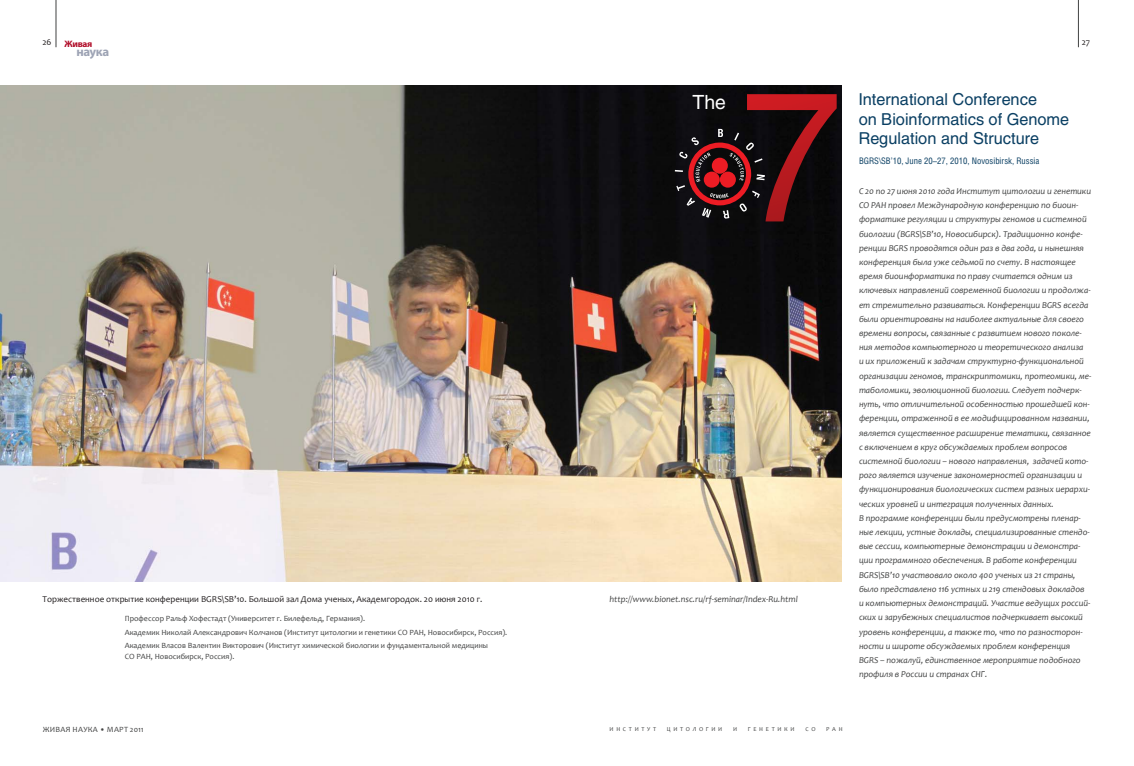
<style>
.page{position:relative;width:1134px;height:766px;background:#fff}
.page>*{position:absolute;margin:0;border:0;box-sizing:border-box;transform-origin:0 0}
.t1{font:19.4px "Helios";color:#fff}
.t2{font:16.3px/19.5px "Helios";color:#0a3f63}
.t3{font:700 12.8px "Myriad Pro";letter-spacing:-.03em;color:#9ea4b5}
.t4{font:700 9.3px "Myriad Pro";letter-spacing:-.03em;color:#b00c28}
.t5{font:italic 9px/14.2px "Candara";color:#414242}
.t6{font:9px "Candara";color:#231f20}
.t7{font:9px "Helios Cond";color:#0a3f63}
.t8{font:8px/13.4px "Candara";color:#414242}
.t9{font:8px "Candara";letter-spacing:.04em;color:#414242}
.t10{font:6px "Candara";letter-spacing:.45em;color:#414242}
</style>
<div class="page">
<hr style="left:56px;top:0;width:1px;height:47px;background:#414242">
<hr style="left:1078px;top:0;width:1px;height:47px;background:#414242">
<img style="left:0;top:85px;width:842px;height:496px">
<svg style="left:675px;top:94px;width:162px;height:127px;background:#3e1317"></svg>
<p class="t6" style="left:42px;top:38px;width:11px">26</p>
<p class="t4" style="left:64px;top:41px;width:29px">Живая</p>
<h3 class="t3" style="left:76px;top:47px;width:34px">наука</h3>
<p class="t6" style="left:43px;top:595px;width:441px">Торжественное открытие конференции BGRS\SB’10. Большой зал Дома ученых, Академгородок. 20 июня 2010 г.</p>
<p class="t8" style="left:125px;top:612px;width:384px">Профессор Ральф Хофестадт (Университет г. Билефельд, Германия).<br>Академик Николай Александрович Колчанов (Институт цитологии и генетики СО РАН, Новосибирск, Россия).<br>Академик Власов Валентин Викторович (Институт химической биологии и фундаментальной медицины</p>
<p class="t8" style="left:125px;top:650px;width:111px">СО РАН, Новосибирск, Россия).</p>
<p class="t6" style="left:1082px;top:38px;width:10px">27</p>
<h1 class="t1" style="left:692px;top:95px;width:35px">The</h1>
<h2 class="t2" style="left:859px;top:91px;width:212px">International Conference<br>on Bioinformatics of Genome<br>Regulation and Structure</h2>
<p class="t7" style="left:859px;top:157px;width:182px">BGRS\SB’10, June 20–27, 2010, Novosibirsk, Russia</p>
<p class="t5" style="left:609px;top:593px;width:190px">http://www.bionet.nsc.ru/rf-seminar/Index-Ru.html</p>
<p class="t5" style="left:859px;top:185px;width:234px">С 20 по 27 июня 2010 года Институт цитологии и генетики СО РАН провел Международную конференцию по биоин&shy;форматике регуляции и структуры геномов и системной биологии (BGRS\SB’10, Новосибирск). Традиционно конфе&shy;ренции BGRS проводятся один раз в два года, и нынешняя конференция была уже седьмой по счету. В настоящее время биоинформатика по праву считается одним из ключевых направлений современной биологии и продолжа&shy;ет стремительно развиваться. Конференции BGRS всегда были ориентированы на наиболее актуальные для своего времени вопросы, связанные с развитием нового поколе&shy;ния методов компьютерного и теоретического анализа<br>и их приложений к задачам структурно-функциональной организации геномов, транскриптомики, протеомики, ме&shy;таболомики, эволюционной биологии. Следует подчерк&shy;нуть, что отличительной особенностью прошедшей кон&shy;ференции, отраженной в ее модифицированном названии, является существенное расширение тематики, связанное с включением в круг обсуждаемых проблем вопросов системной биологии – нового направления, задачей кото&shy;рого является изучение закономерностей организации и функционирования биологических систем разных иерархи&shy;ческих уровней и интеграция полученных данных.<br>В программе конференции были предусмотрены пленар&shy;ные лекции, устные доклады, специализированные стендо&shy;вые сессии, компьютерные демонстрации и демонстра&shy;ции программного обеспечения. В работе конференции BGRS\SB’10 участвовало около 400 ученых из 21 страны, было представлено 116 устных и 219 стендовых докладов<br>и компьютерных демонстраций. Участие ведущих россий&shy;ских и зарубежных специалистов подчеркивает высокий уровень конференции, а также то, что по разносторон&shy;ности и широте обсуждаемых проблем конференция BGRS – пожалуй, единственное мероприятие подобного профиля в России и странах СНГ.</p>
<p class="t9" style="left:43px;top:726px;width:102px">ЖИВАЯ НАУКА • МАРТ 2011</p>
<p class="t10" style="left:610px;top:726px;width:48px">ИНСТИТУТ</p>
<p class="t10" style="left:667px;top:726px;width:57px">ЦИТОЛОГИИ</p>
<p class="t10" style="left:733px;top:726px;width:6px">И</p>
<p class="t10" style="left:748px;top:726px;width:48px">ГЕНЕТИКИ</p>
<p class="t10" style="left:805px;top:726px;width:12px">С О</p>
<p class="t10" style="left:826px;top:726px;width:18px">РАН</p>
</div>
